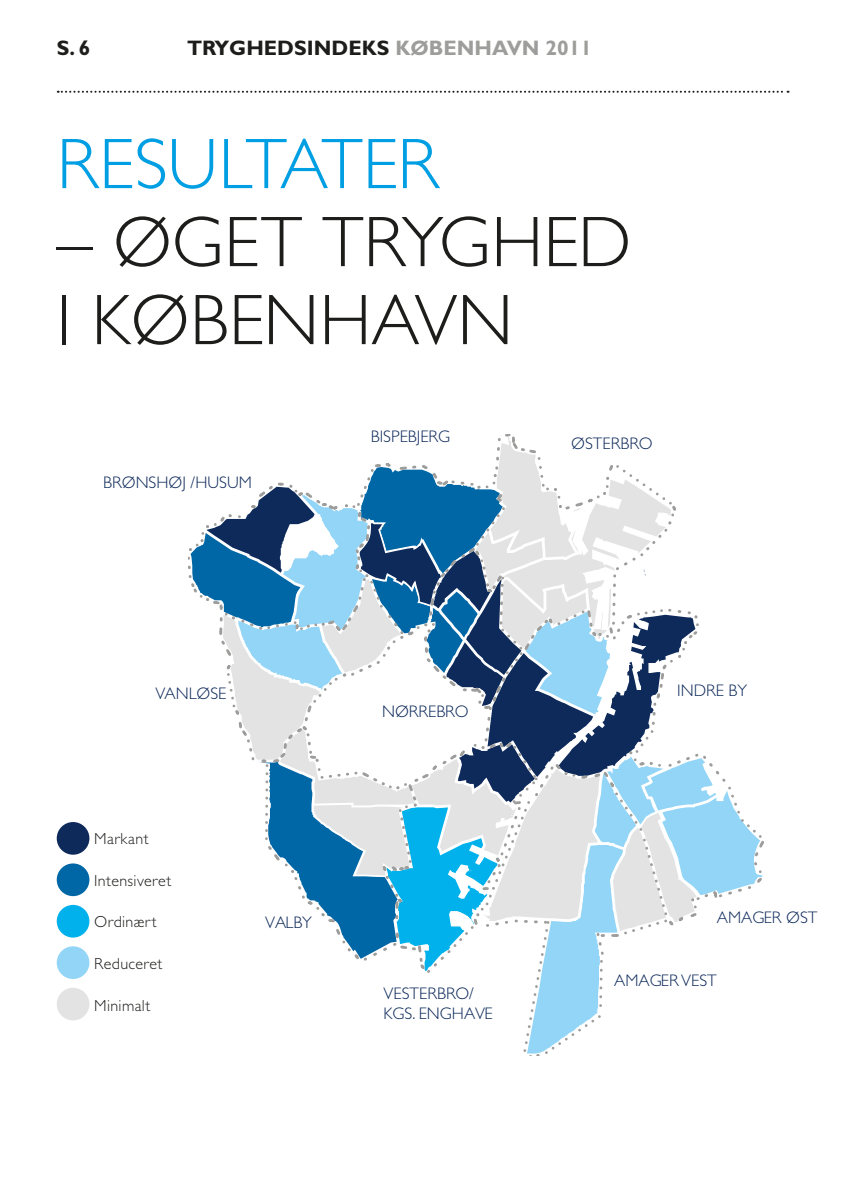
<style>
.page{position:relative;width:851px;height:1191px;background:#fff}
.page>*{position:absolute;margin:0;border:0;box-sizing:border-box;transform-origin:0 0}
.t1{font:300 72px/78px "Gill Sans";color:#1d1d1b}
.t2{font:300 72px "Gill Sans";letter-spacing:-.01em;color:#009fe3}
.t3{font:700 21px "Gill Sans";color:#1d1d1b}
.t4{font:700 21px "Gill Sans";color:#9d9d9c}
.t5{font:300 16.8px/20.2px "Gill Sans";color:#0e2a5b}
.t6{font:300 16px "Gill Sans";letter-spacing:.03em;color:#1d1d1b}
</style>
<div class="page">
<svg style="left:58px;top:91px;width:730px;height:2px"></svg>
<svg style="left:188px;top:434px;width:576px;height:622px"></svg>
<svg style="left:83px;top:867px;width:7px;height:26px"></svg>
<svg style="left:82px;top:908px;width:8px;height:27px"></svg>
<div style="left:57px;top:822px;width:32px;height:32px;background:#0e2a5b;border-radius:50%"></div>
<div style="left:57px;top:905px;width:32px;height:32px;background:#00b1eb;border-radius:50%"></div>
<div style="left:57px;top:863px;width:32px;height:33px;background:#0067a7;border-radius:50%"></div>
<div style="left:57px;top:946px;width:32px;height:33px;background:#93d5f6;border-radius:50%"></div>
<div style="left:57px;top:987px;width:32px;height:33px;background:#e3e3e4;border-radius:50%"></div>
<p class="t3" style="left:57px;top:36px;width:35px">S. 6</p>
<p class="t3" style="left:187px;top:36px;width:31px">TRYGHEDSINDEKS</p>
<p class="t4" style="left:395px;top:36px;width:65px">KØBENH</p>
<p class="t4" style="left:492px;top:36px;width:101px">AVN 2011</p>
<h1 class="t2" style="left:57px;top:123px;width:383px">RESULTATER</h1>
<h1 class="t1" style="left:57px;top:204px;width:576px">– ØGET TRYGHED<br>I KØBENHAVN</h1>
<p class="t5" style="left:103px;top:472px;width:150px">BRØNSHØJ /HUSUM</p>
<p class="t5" style="left:371px;top:426px;width:81px">BISPEBJERG</p>
<p class="t5" style="left:155px;top:683px;width:72px">VANLØSE</p>
<p class="t6" style="left:94px;top:830px;width:56px">MARKANT</p>
<p class="t6" style="left:94px;top:871px;width:78px">INTENSIVERET</p>
<p class="t6" style="left:94px;top:913px;width:64px">ORDINÆRT</p>
<p class="t6" style="left:94px;top:954px;width:70px">REDUCERET</p>
<p class="t6" style="left:94px;top:996px;width:58px">MINIMALT</p>
<p class="t5" style="left:265px;top:913px;width:48px">VALBY</p>
<p class="t5" style="left:382px;top:702px;width:88px">NØRREBRO</p>
<p class="t5" style="left:383px;top:983px;width:111px">VESTERBRO/<br>KGS. ENGHAVE</p>
<p class="t5" style="left:571px;top:433px;width:83px">ØSTERBRO</p>
<p class="t5" style="left:677px;top:681px;width:72px">INDRE BY</p>
<p class="t5" style="left:716px;top:907px;width:102px">AMAGER ØST</p>
<p class="t5" style="left:614px;top:970px;width:104px">AMAGER VEST</p>
</div>
